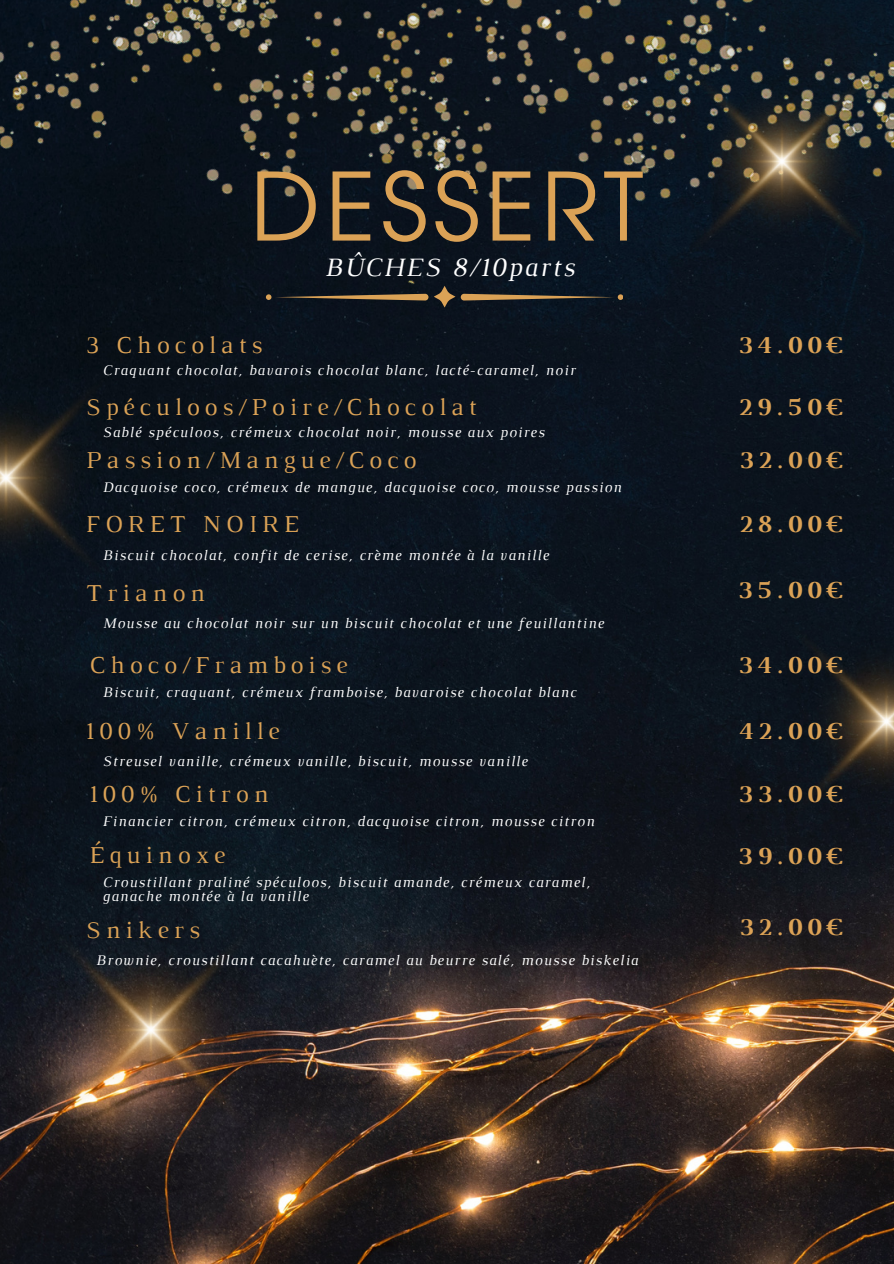
<style>
.page{position:relative;width:894px;height:1264px;background:#fff}
.page>*{position:absolute;margin:0;border:0;box-sizing:border-box;transform-origin:0 0}
.t1{font:93.45px "Evolventa";letter-spacing:.06em;color:#dba256}
.t2{font:italic 27px "Luthier";letter-spacing:.075em;color:#fff}
.t3{font:24.75px "Luthier";letter-spacing:.2em;color:#dba256}
.t4{font:700 24.75px "Luthier";letter-spacing:.2em;color:#dba256}
.t5{font:italic 15px/14.7px "Luthier";letter-spacing:.075em;color:#fff}
</style>
<div class="page">
<img style="left:0;top:661px;width:893px;height:602px">
<div style="left:0;top:0;width:893px;height:661px;background:#0a131d"></div>
<svg style="left:266px;top:286px;width:356px;height:21px;background:#2c2a27"></svg>
<img style="left:673px;top:54px;width:216px;height:216px">
<img style="left:36px;top:915px;width:230px;height:229px">
<img style="left:0;top:363px;width:122px;height:230px">
<img style="left:778px;top:613px;width:115px;height:216px">
<p class="t1" style="left:250px;top:166px;width:394px">DESSERT</p>
<p class="t3" style="left:86px;top:336px;width:178px">3 Chocolats</p>
<p class="t2" style="left:324px;top:257px;width:251px">BÛCHES 8/10parts</p>
<p class="t5" style="left:102px;top:363px;width:474px">Craquant chocolat, bavarois chocolat blanc, lacté-caramel, noir</p>
<p class="t3" style="left:86px;top:398px;width:392px">Spéculoos/Poire/Chocolat</p>
<p class="t5" style="left:102px;top:426px;width:443px">Sablé spéculoos, crémeux chocolat noir, mousse aux poires</p>
<p class="t4" style="left:737px;top:336px;width:105px">34.00€</p>
<p class="t4" style="left:738px;top:398px;width:105px">29.50€</p>
<p class="t3" style="left:86px;top:451px;width:332px">Passion/Mangue/Coco</p>
<p class="t4" style="left:738px;top:451px;width:104px">32.00€</p>
<p class="t5" style="left:102px;top:480px;width:520px">Dacquoise coco, crémeux de mangue, dacquoise coco, mousse passion</p>
<p class="t3" style="left:86px;top:515px;width:214px">FORET NOIRE</p>
<p class="t5" style="left:102px;top:548px;width:447px">Biscuit chocolat, confit de cerise, crème montée à la vanille</p>
<p class="t3" style="left:86px;top:583px;width:121px">Trianon</p>
<p class="t5" style="left:102px;top:617px;width:502px">Mousse au chocolat noir sur un biscuit chocolat et une feuillantine</p>
<p class="t3" style="left:89px;top:656px;width:259px">Choco/Framboise</p>
<p class="t5" style="left:102px;top:686px;width:475px">Biscuit, craquant, crémeux framboise, bavaroise chocolat blanc</p>
<p class="t3" style="left:86px;top:722px;width:195px">100% Vanille</p>
<p class="t5" style="left:102px;top:755px;width:426px">Streusel vanille, crémeux vanille, biscuit, mousse vanille</p>
<p class="t3" style="left:89px;top:785px;width:181px">100% Citron</p>
<p class="t5" style="left:102px;top:815px;width:493px">Financier citron, crémeux citron, dacquoise citron, mousse citron</p>
<p class="t3" style="left:89px;top:845px;width:137px">Équinoxe</p>
<p class="t4" style="left:738px;top:515px;width:105px">28.00€</p>
<p class="t4" style="left:737px;top:580px;width:106px">35.00€</p>
<p class="t4" style="left:737px;top:656px;width:105px">34.00€</p>
<p class="t4" style="left:738px;top:722px;width:105px">42.00€</p>
<p class="t4" style="left:737px;top:785px;width:105px">33.00€</p>
<p class="t4" style="left:737px;top:846px;width:106px">39.00€</p>
<p class="t5" style="left:102px;top:875px;width:489px">Croustillant praliné spéculoos, biscuit amande, crémeux caramel, ganache montée à la vanille</p>
<p class="t3" style="left:86px;top:920px;width:115px">Snikers</p>
<p class="t5" style="left:96px;top:953px;width:543px">Brownie, croustillant cacahuète, caramel au beurre salé, mousse biskelia</p>
<p class="t4" style="left:738px;top:917px;width:104px">32.00€</p>
</div>
